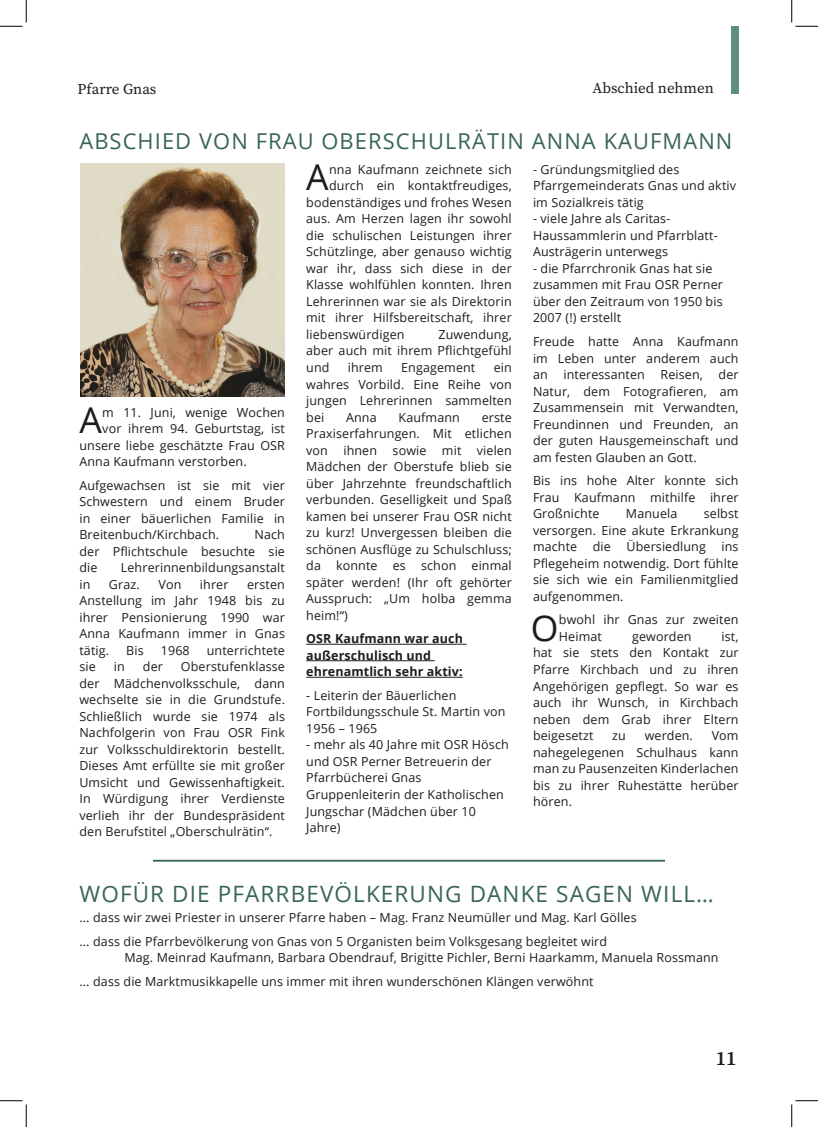
<style>
.page{position:relative;width:818px;height:1127px;background:#fff}
.page>*{position:absolute;margin:0;border:0;box-sizing:border-box;transform-origin:0 0}
.Seitentext{font:35.62px "Open Sans";color:#1d1d1b}
.Überschrift{font:22.5px "Open Sans";letter-spacing:.05em;color:#386652}
.Überschrift-2{font:21.88px "Open Sans";letter-spacing:.05em;color:#386652}
.t1{font:20px "Source Serif Variable";color:#1d1d1b}
.t2{font:15px "Source Serif Variable";color:#1d1d1b}
.Seitentext-2{font:12.5px/16.5px "Open Sans";letter-spacing:.01em;color:#1d1d1b;text-align:justify}
.Seitentext-3{font:700 12.5px/16.5px "Open Sans";letter-spacing:.01em;color:#1d1d1b}
</style>
<div class="page">
<div style="left:731px;top:26px;width:7px;height:67px;background:#5e927b"></div>
<hr style="left:306px;top:643px;width:160px;height:1px;background:#1d1d1b">
<hr style="left:306px;top:660px;width:129px;height:1px;background:#1d1d1b">
<hr style="left:306px;top:676px;width:157px;height:1px;background:#1d1d1b">
<img style="left:80px;top:163px;width:204px;height:233px">
<hr style="left:153px;top:859px;width:512px;height:2px;background:#386652">
<svg style="left:0;top:0;width:27px;height:27px"></svg>
<svg style="left:0;top:1100px;width:27px;height:26px"></svg>
<svg style="left:791px;top:0;width:27px;height:27px"></svg>
<svg style="left:791px;top:1100px;width:27px;height:26px"></svg>
<p class="t2" style="left:78px;top:78px;width:80px">Pfarre Gnas</p>
<p class="t2" style="left:592px;top:78px;width:123px">Abschied nehmen</p>
<p class="Überschrift-2" style="left:79px;top:125px;width:654px">ABSCHIED VON FRAU OBERSCHULRÄTIN ANNA KAUFMANN</p>
<p class="Seitentext" style="left:79px;top:395px;width:24px">A</p>
<p class="Seitentext-2" style="left:102px;top:403px;width:184px">m 11. Juni, wenige Wochen</p>
<p class="Seitentext-2" style="left:102px;top:420px;width:184px">vor ihrem 94. Geburtstag, ist</p>
<p class="Seitentext-2" style="left:79px;top:436px;width:207px">unsere liebe geschätzte Frau OSR</p>
<p class="Seitentext-2" style="left:79px;top:453px;width:169px">Anna Kaufmann verstorben.</p>
<p class="Seitentext-2" style="left:79px;top:476px;width:207px">Aufgewachsen ist sie mit vier Schwestern und einem Bruder in einer bäuerlichen Familie in Breitenbuch/Kirchbach.</p>
<p class="Seitentext-2" style="left:79px;top:526px;width:207px;text-indent:175px">Nach der Pflichtschule besuchte sie die</p>
<p class="Seitentext-2" style="left:121px;top:559px;width:166px">Lehrerinnenbildungsanstalt</p>
<p class="Seitentext-2" style="left:79px;top:575px;width:12px">in</p>
<p class="Seitentext-2" style="left:109px;top:575px;width:32px">Graz.</p>
<p class="Seitentext-2" style="left:158px;top:575px;width:24px">Von</p>
<p class="Seitentext-2" style="left:200px;top:575px;width:30px">ihrer</p>
<p class="Seitentext-2" style="left:79px;top:575px;width:207px;text-indent:168px">ersten Anstellung im Jahr 1948 bis zu ihrer Pensionierung 1990 war Anna Kaufmann immer in Gnas tätig.</p>
<p class="Seitentext-2" style="left:126px;top:641px;width:19px">Bis</p>
<p class="Seitentext-2" style="left:161px;top:641px;width:30px">1968</p>
<p class="Seitentext-2" style="left:207px;top:641px;width:80px">unterrichtete</p>
<p class="Seitentext-2" style="left:79px;top:658px;width:207px;text-indent:102px">Oberstufenklasse der Mädchenvolksschule, dann wechselte sie in die Grundstufe.<br>Schließlich wurde sie 1974 als Nachfolgerin von Frau OSR Fink zur Volksschuldirektorin bestellt.<br>Dieses Amt erfüllte sie mit großer Umsicht und Gewissenhaftigkeit.<br>In Würdigung ihrer Verdienste verlieh ihr der Bundespräsident den Berufstitel „Oberschulrätin“.</p>
<p class="Seitentext-2" style="left:79px;top:658px;width:18px">sie</p>
<p class="Seitentext-2" style="left:114px;top:658px;width:12px">in</p>
<p class="Seitentext-2" style="left:143px;top:658px;width:22px">der</p>
<p class="Seitentext" style="left:306px;top:153px;width:24px">A</p>
<p class="Seitentext-2" style="left:329px;top:161px;width:184px">nna Kaufmann zeichnete sich</p>
<p class="Seitentext-2" style="left:329px;top:177px;width:184px">durch ein kontaktfreudiges,</p>
<p class="Seitentext-2" style="left:306px;top:194px;width:207px">bodenständiges und frohes Wesen</p>
<p class="Seitentext-2" style="left:306px;top:210px;width:207px">aus. Am Herzen lagen ihr sowohl</p>
<p class="Seitentext-2" style="left:306px;top:227px;width:207px">die schulischen Leistungen ihrer</p>
<p class="Seitentext-2" style="left:306px;top:243px;width:207px">Schützlinge, aber genauso wichtig</p>
<p class="Seitentext-2" style="left:306px;top:260px;width:207px">war ihr, dass sich diese in der</p>
<p class="Seitentext-2" style="left:306px;top:276px;width:207px">Klasse wohlfühlen konnten. Ihren</p>
<p class="Seitentext-2" style="left:306px;top:293px;width:207px">Lehrerinnen war sie als Direktorin</p>
<p class="Seitentext-2" style="left:306px;top:309px;width:207px">mit ihrer Hilfsbereitschaft, ihrer</p>
<p class="Seitentext-2" style="left:306px;top:326px;width:100px">liebenswürdigen</p>
<p class="Seitentext-2" style="left:306px;top:326px;width:207px;text-indent:132px">Zuwendung, aber auch mit ihrem Pflichtgefühl und</p>
<p class="Seitentext-2" style="left:348px;top:359px;width:37px">ihrem</p>
<p class="Seitentext-2" style="left:401px;top:359px;width:76px">Engagement</p>
<p class="Seitentext-2" style="left:306px;top:359px;width:207px;text-indent:187px">ein wahres Vorbild. Eine Reihe von jungen Lehrerinnen sammelten bei</p>
<p class="Seitentext-2" style="left:346px;top:408px;width:32px">Anna</p>
<p class="Seitentext-2" style="left:399px;top:408px;width:63px">Kaufmann</p>
<p class="Seitentext-2" style="left:306px;top:408px;width:207px;text-indent:176px">erste Praxiserfahrungen. Mit etlichen von ihnen sowie mit vielen Mädchen der Oberstufe blieb sie über Jahrzehnte freundschaftlich verbunden. Geselligkeit und Spaß kamen bei unserer Frau OSR nicht zu kurz! Unvergessen bleiben die schönen Ausflüge zu Schulschluss; da konnte es schon einmal später werden! (Ihr oft gehörter Ausspruch: „Um holba gemma heim!“)</p>
<p class="Seitentext-3" style="left:306px;top:630px;width:158px">OSR Kaufmann war auch außerschulisch und ehrenamtlich sehr aktiv:</p>
<p class="Seitentext-2" style="left:306px;top:686px;width:201px;text-align:left">- Leiterin der Bäuerlichen<br>Fortbildungsschule St. Martin von<br>1956 – 1965</p>
<p class="Seitentext-2" style="left:306px;top:736px;width:204px;text-align:left">- mehr als 40 Jahre mit OSR Hösch und OSR Perner Betreuerin der<br>Pfarrbücherei Gnas<br>Gruppenleiterin der Katholischen<br>Jungschar (Mädchen über 10<br>Jahre)</p>
<p class="Seitentext-2" style="left:533px;top:161px;width:205px;text-align:left">- Gründungsmitglied des<br>Pfarrgemeinderats Gnas und aktiv im Sozialkreis tätig</p>
<p class="Seitentext-2" style="left:533px;top:210px;width:186px;text-align:left">- viele Jahre als Caritas-<br>Haussammlerin und Pfarrblatt-<br>Austrägerin unterwegs</p>
<p class="Seitentext-2" style="left:533px;top:260px;width:191px;text-align:left">- die Pfarrchronik Gnas hat sie zusammen mit Frau OSR Perner über den Zeitraum von 1950 bis<br>2007 (!) erstellt</p>
<p class="Seitentext-2" style="left:533px;top:333px;width:207px">Freude hatte Anna Kaufmann im Leben unter anderem auch an interessanten Reisen, der Natur, dem Fotografieren, am Zusammensein mit Verwandten, Freundinnen und Freunden, an der guten Hausgemeinschaft und am festen Glauben an Gott.</p>
<p class="Seitentext-2" style="left:533px;top:472px;width:207px">Bis ins hohe Alter konnte sich Frau Kaufmann mithilfe ihrer Großnichte</p>
<p class="Seitentext-2" style="left:533px;top:505px;width:207px;text-indent:171px">selbst versorgen. Eine akute Erkrankung machte die Übersiedlung ins Pflegeheim notwendig. Dort fühlte sie sich wie ein Familienmitglied aufgenommen.</p>
<p class="Seitentext" style="left:531px;top:603px;width:29px">O</p>
<p class="Seitentext-2" style="left:559px;top:611px;width:181px">bwohl ihr Gnas zur zweiten<br>Heimat</p>
<p class="Seitentext-2" style="left:626px;top:505px;width:53px">Manuela</p>
<p class="Seitentext-2" style="left:632px;top:627px;width:61px">geworden</p>
<p class="Seitentext-2" style="left:533px;top:627px;width:207px;text-indent:189px">ist, hat sie stets den Kontakt zur Pfarre Kirchbach und zu ihren Angehörigen gepflegt. So war es auch ihr Wunsch, in Kirchbach neben dem Grab ihrer Eltern beigesetzt</p>
<p class="Seitentext-2" style="left:612px;top:726px;width:15px">zu</p>
<p class="Seitentext-2" style="left:645px;top:726px;width:50px">werden.</p>
<p class="Seitentext-2" style="left:533px;top:726px;width:207px;text-indent:179px">Vom nahegelegenen Schulhaus kann man zu Pausenzeiten Kinderlachen bis zu ihrer Ruhestätte herüber hören.</p>
<p class="Überschrift" style="left:79px;top:878px;width:636px">WOFÜR DIE PFARRBEVÖLKERUNG DANKE SAGEN WILL…</p>
<p class="Seitentext-2" style="left:79px;top:909px;width:559px">... dass wir zwei Priester in unserer Pfarre haben – Mag. Franz Neumüller und Mag. Karl Gölles</p>
<p class="Seitentext-2" style="left:124px;top:932px;width:596px;text-indent:-45px">... dass die Pfarrbevölkerung von Gnas von 5 Organisten beim Volksgesang begleitet wird<br>Mag. Meinrad Kaufmann, Barbara Obendrauf, Brigitte Pichler, Berni Haarkamm, Manuela Rossmann</p>
<p class="Seitentext-2" style="left:79px;top:972px;width:516px">... dass die Marktmusikkapelle uns immer mit ihren wunderschönen Klängen verwöhnt</p>
<h3 class="t1" style="left:716px;top:1044px;width:22px">11</h3>
</div>
